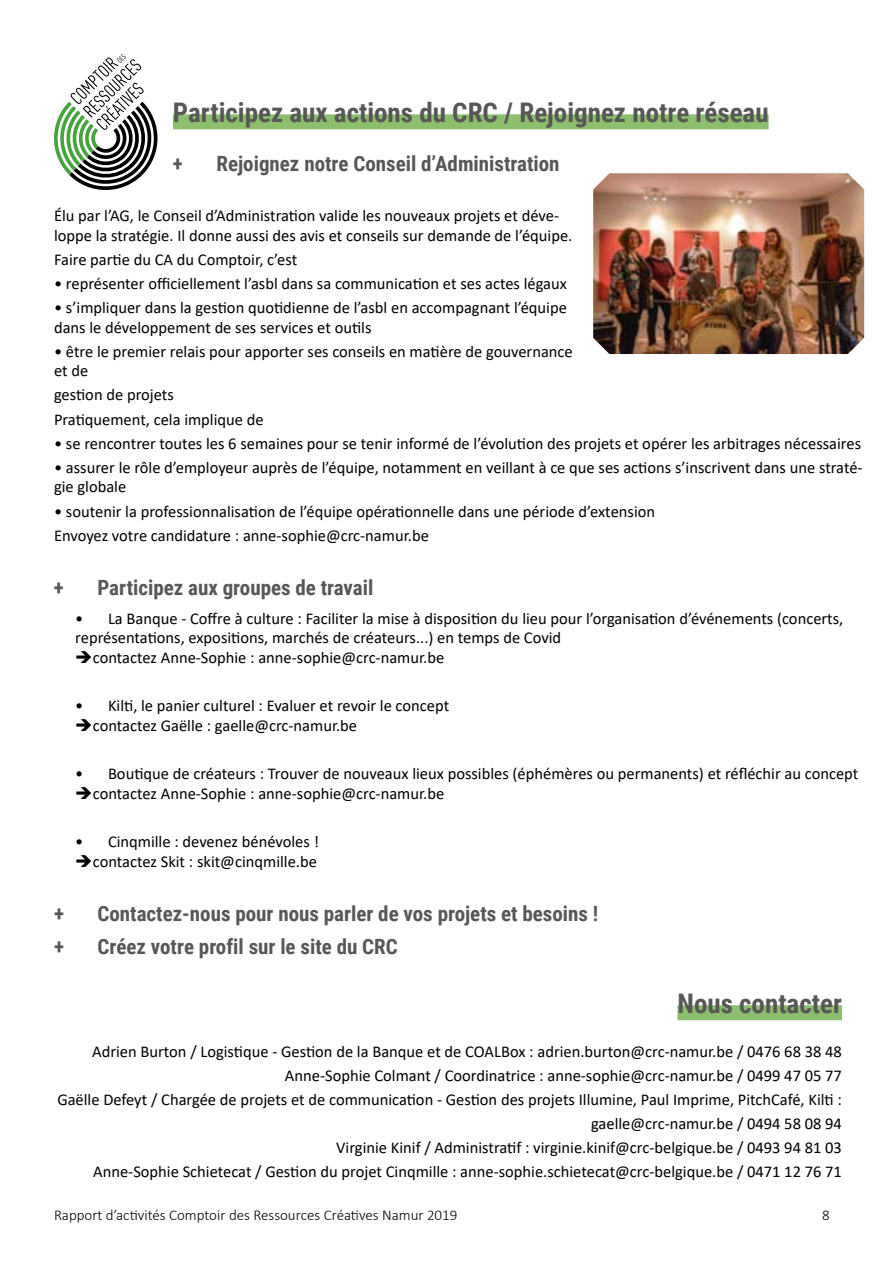
<style>
.page{position:relative;width:893px;height:1263px;background:#fff}
.page>*{position:absolute;margin:0;border:0;box-sizing:border-box;transform-origin:0 0}
.t1{font:700 27px "Roboto Condensed";color:#575756}
.t2{font:700 21px "Roboto Condensed";color:#575756}
.t3{font:16.5px/24px "Calibri";color:#000}
.t4{font:300 15px "Calibri";color:#000}
</style>
<div class="page">
<svg style="left:54px;top:54px;width:103px;height:136px"></svg>
<div style="left:677px;top:1005px;width:165px;height:15px;background:#8bbe6d"></div>
<div style="left:173px;top:114px;width:596px;height:15px;background:#8bbe6d"></div>
<img style="left:593px;top:173px;width:271px;height:181px">
<h1 class="t1" style="left:173px;top:93px;width:597px">Participez aux actions du CRC / Rejoignez notre réseau</h1>
<p class="t2" style="left:173px;top:149px;width:11px">+</p>
<p class="t2" style="left:216px;top:149px;width:345px">Rejoignez notre Conseil d’Administration</p>
<p class="t3" style="left:54px;top:205px;width:520px;line-height:19.8px">Élu par l’AG, le Conseil d’Administration valide les nouveaux projets et déve&shy;loppe la stratégie. Il donne aussi des avis et conseils sur demande de l’équipe.</p>
<p class="t3" style="left:54px;top:247px;width:245px">Faire partie du CA du Comptoir, c’est</p>
<p class="t3" style="left:54px;top:271px;width:514px">• représenter officiellement l’asbl dans sa communication et ses actes légaux</p>
<p class="t3" style="left:54px;top:297px;width:514px;line-height:19.8px">• s’impliquer dans la gestion quotidienne de l’asbl en accompagnant l’équipe dans le développement de ses services et outils</p>
<p class="t3" style="left:54px;top:341px;width:520px;line-height:19.8px">• être le premier relais pour apporter ses conseils en matière de gouvernance et de</p>
<p class="t3" style="left:54px;top:383px;width:211px">gestion de projets<br>Pratiquement, cela implique de</p>
<p class="t3" style="left:54px;top:431px;width:809px">• se rencontrer toutes les 6 semaines pour se tenir informé de l’évolution des projets et opérer les arbitrages nécessaires</p>
<p class="t3" style="left:54px;top:457px;width:810px;line-height:19.8px">• assurer le rôle d’employeur auprès de l’équipe, notamment en veillant à ce que ses actions s’inscrivent dans une straté&shy;gie globale</p>
<p class="t3" style="left:54px;top:499px;width:603px">• soutenir la professionnalisation de l’équipe opérationnelle dans une période d’extension<br>Envoyez votre candidature : anne-sophie@crc-namur.be</p>
<p class="t2" style="left:54px;top:573px;width:11px">+</p>
<p class="t2" style="left:97px;top:573px;width:277px">Participez aux groupes de travail</p>
<p class="t3" style="left:75px;top:608px;width:770px;line-height:19.8px">• La Banque - Coffre à culture : Faciliter la mise à disposition du lieu pour l’organisation d’événements (concerts, représentations, expositions, marchés de créateurs...) en temps de Covid</p>
<p class="t3" style="left:75px;top:645px;width:370px">➔contactez Anne-Sophie : anne-sophie@crc-namur.be</p>
<p class="t3" style="left:75px;top:693px;width:375px">• Kilti, le panier culturel : Evaluer et revoir le concept</p>
<p class="t3" style="left:75px;top:713px;width:283px">➔contactez Gaëlle : gaelle@crc-namur.be</p>
<p class="t3" style="left:75px;top:761px;width:785px">• Boutique de créateurs : Trouver de nouveaux lieux possibles (éphémères ou permanents) et réfléchir au concept</p>
<p class="t3" style="left:75px;top:781px;width:370px">➔contactez Anne-Sophie : anne-sophie@crc-namur.be</p>
<p class="t3" style="left:75px;top:829px;width:245px">• Cinqmille : devenez bénévoles !</p>
<p class="t3" style="left:75px;top:849px;width:243px">➔contactez Skit : skit@cinqmille.be</p>
<p class="t2" style="left:54px;top:898px;width:11px">+</p>
<p class="t2" style="left:97px;top:898px;width:502px">Contactez-nous pour nous parler de vos projets et besoins !</p>
<p class="t2" style="left:54px;top:932px;width:11px">+</p>
<p class="t2" style="left:97px;top:932px;width:302px">Créez votre profil sur le site du CRC</p>
<h1 class="t1" style="left:677px;top:984px;width:166px">Nous contacter</h1>
<p class="t3" style="left:57px;top:1039px;width:786px;text-align:right">Adrien Burton / Logistique - Gestion de la Banque et de COALBox : adrien.burton@crc-namur.be / 0476 68 38 48<br>Anne-Sophie Colmant / Coordinatrice : anne-sophie@crc-namur.be / 0499 47 05 77<br>Gaëlle Defeyt / Chargée de projets et de communication - Gestion des projets Illumine, Paul Imprime, PitchCafé, Kilti : gaelle@crc-namur.be / 0494 58 08 94<br>Virginie Kinif / Administratif : virginie.kinif@crc-belgique.be / 0493 94 81 03<br>Anne-Sophie Schietecat / Gestion du projet Cinqmille : anne-sophie.schietecat@crc-belgique.be / 0471 12 76 71</p>
<p class="t4" style="left:54px;top:1206px;width:405px">Rapport d’activités Comptoir des Ressources Créatives Namur 2019</p>
<p class="t4" style="left:822px;top:1206px;width:9px">8</p>
</div>
